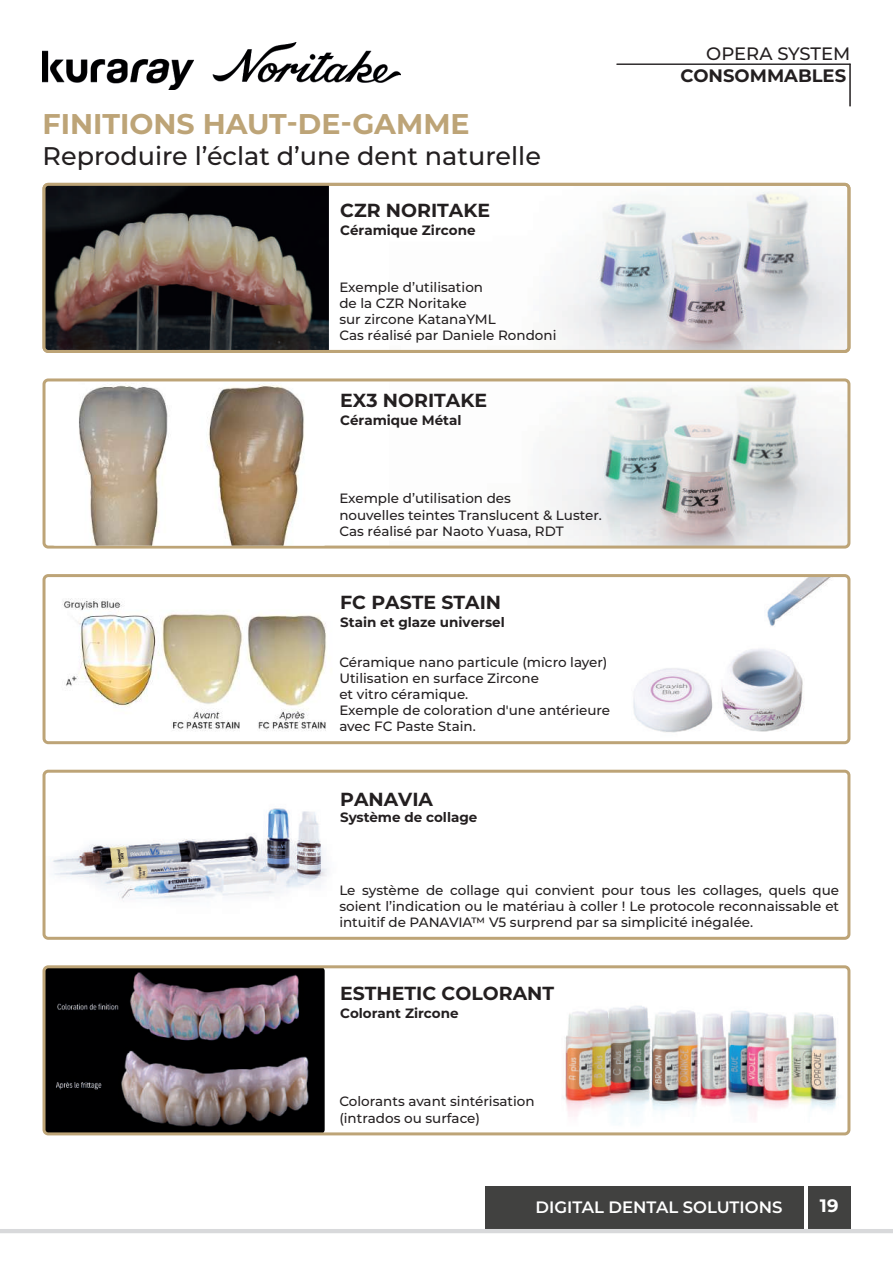
<style>
.page{position:relative;width:893px;height:1263px;background:#fff}
.page>*{position:absolute;margin:0;border:0;box-sizing:border-box;transform-origin:0 0}
.t1{font:700 28.5px "Montserrat";color:#bda477}
.t2{font:500 25.5px "Montserrat";color:#231f20}
.t3{font:700 18.9px "Montserrat";color:#231f20}
.t4{font:700 18px "Montserrat";color:#231f20}
.t5{font:500 18px "Montserrat";color:#231f20}
.t6{font:700 18px "Montserrat";color:#fff}
.t7{font:600 16.5px "Montserrat";color:#fff}
.t8{font:500 13.5px/16.2px "Montserrat";color:#231f20}
.t9{font:700 13.5px "Montserrat";color:#231f20}
</style>
<div class="page">
<img style="left:53px;top:808px;width:274px;height:92px">
<div style="left:485px;top:1186px;width:319px;height:43px;background:#414140"></div>
<div style="left:808px;top:1186px;width:42px;height:43px;background:#414140"></div>
<hr style="left:0;top:1229px;width:893px;height:4px;background:#d8d9db">
<img style="left:555px;top:191px;width:291px;height:158px">
<hr style="left:617px;top:64px;width:233px;height:1px;background:#231f20">
<hr style="left:850px;top:64px;width:1px;height:42px;background:#231f20">
<img style="left:43px;top:43px;width:358px;height:46px">
<img style="left:62px;top:598px;width:264px;height:133px">
<img style="left:47px;top:969px;width:278px;height:162px">
<img style="left:549px;top:385px;width:297px;height:160px">
<div style="left:43px;top:378px;width:807px;height:171px;border:3px solid #bda477;border-radius:4px"></div>
<img style="left:51px;top:384px;width:276px;height:162px">
<div style="left:43px;top:770px;width:807px;height:170px;border:3px solid #bda477;border-radius:4px"></div>
<img style="left:563px;top:1006px;width:276px;height:118px">
<div style="left:43px;top:965px;width:807px;height:170px;border:3px solid #bda477;border-radius:4px"></div>
<img style="left:633px;top:578px;width:197px;height:155px">
<div style="left:43px;top:574px;width:807px;height:170px;border:3px solid #bda477;border-radius:4px"></div>
<img style="left:47px;top:187px;width:282px;height:162px">
<div style="left:43px;top:183px;width:807px;height:170px;border:3px solid #bda477;border-radius:4px"></div>
<h1 class="t1" style="left:43px;top:103px;width:429px">FINITIONS HAUT-DE-GAMME</h1>
<h2 class="t2" style="left:43px;top:138px;width:500px">Reproduire l’éclat d’une dent naturelle</h2>
<h3 class="t3" style="left:340px;top:197px;width:151px">CZR NORITAKE</h3>
<p class="t9" style="left:340px;top:221px;width:137px">Céramique Zircone</p>
<p class="t8" style="left:339px;top:278px;width:219px">Exemple d’utilisation<br>de la CZR Noritake<br>sur zircone KatanaYML<br>Cas réalisé par Daniele Rondoni</p>
<h3 class="t3" style="left:340px;top:387px;width:148px">EX3 NORITAKE</h3>
<p class="t9" style="left:340px;top:411px;width:123px">Céramique Métal</p>
<p class="t8" style="left:339px;top:490px;width:264px">Exemple d’utilisation des<br>nouvelles teintes Translucent &amp; Luster.<br>Cas réalisé par Naoto Yuasa, RDT</p>
<h3 class="t3" style="left:340px;top:588px;width:163px">FC PASTE STAIN</h3>
<p class="t9" style="left:340px;top:612px;width:166px">Stain et glaze universel</p>
<p class="t8" style="left:339px;top:653px;width:272px">Céramique nano particule (micro layer)<br>Utilisation en surface Zircone<br>et vitro céramique.<br>Exemple de coloration d'une antérieure avec FC Paste Stain.</p>
<h3 class="t3" style="left:340px;top:786px;width:94px">PANAVIA</h3>
<p class="t9" style="left:340px;top:808px;width:139px">Système de collage</p>
<h3 class="t5" style="left:706px;top:41px;width:146px">OPERA SYSTEM</h3>
<h3 class="t4" style="left:680px;top:63px;width:167px">CONSOMMABLES</h3>
<p class="t8" style="left:339px;top:881px;width:501px;text-align:justify">Le système de collage qui convient pour tous les collages, quels que soient l’indication ou le matériau à coller ! Le protocole reconnaissable et intuitif de PANAVIA™ V5 surprend par sa simplicité inégalée.</p>
<h3 class="t3" style="left:340px;top:979px;width:215px">ESTHETIC COLORANT</h3>
<p class="t9" style="left:340px;top:1003px;width:120px">Colorant Zircone</p>
<p class="t8" style="left:339px;top:1093px;width:197px">Colorants avant sintérisation (intrados ou surface)</p>
<p class="t7" style="left:535px;top:1195px;width:248px">DIGITAL DENTAL SOLUTIONS</p>
<h3 class="t6" style="left:820px;top:1193px;width:20px">19</h3>
</div>
